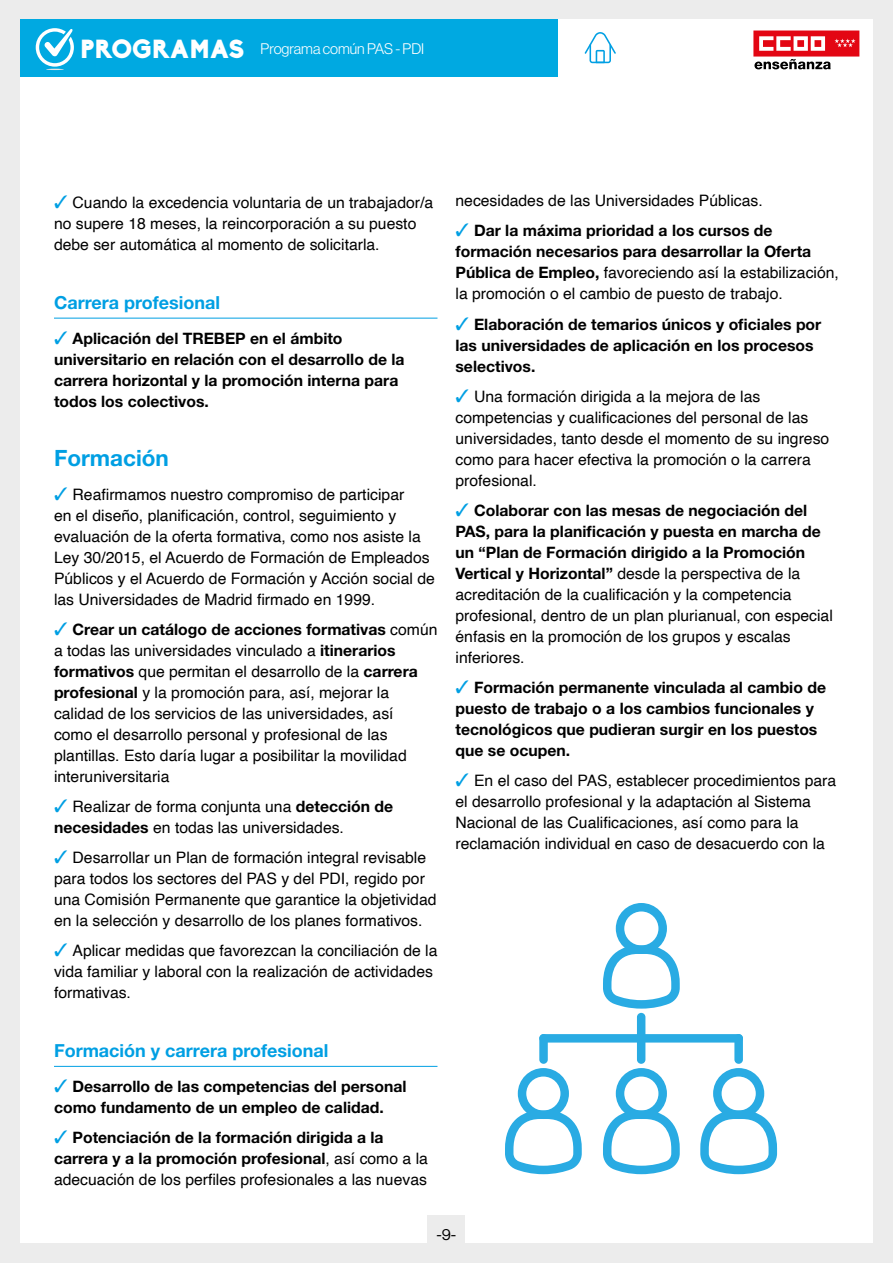
<style>
.page{position:relative;width:893px;height:1263px;background:#fff}
.page>*{position:absolute;margin:0;border:0;box-sizing:border-box;transform-origin:0 0}
.t1{font:700 22.5px "Helvetica Neue";color:#009fe3}
.t2{font:700 18px "Helvetica Neue";color:#009fe3}
.t3{font:15.75px/21px "Helvetica";color:#000}
.t4{font:700 15.75px/21px "Helvetica Neue";color:#000}
.t5{font:15.75px "Volta Modern Display 55 Roman";color:#000}
.t6{font:300 15px "Volta Modern Display 45";color:#fff}
.s1{font-family:"Biko";font-weight:900;font-size:25.8px}
.s2{color:#009fe3}
.s3{font-family:"Helvetica";font-weight:400}
.s4{font-family:"Helvetica Neue";font-weight:700}
</style>
<div class="page">
<div style="left:0;top:0;width:20px;height:1263px;background:#ececec"></div>
<div style="left:873px;top:0;width:20px;height:1263px;background:#ececec"></div>
<div style="left:4px;top:1243px;width:889px;height:20px;background:#ececec"></div>
<div style="left:4px;top:0;width:889px;height:19px;background:#ececec"></div>
<div style="left:20px;top:19px;width:537px;height:57px;background:#00a9e1"></div>
<svg style="left:753px;top:31px;width:106px;height:38px"></svg>
<svg style="left:585px;top:32px;width:31px;height:31px"></svg>
<div style="left:428px;top:1215px;width:37px;height:38px;background:#ececec"></div>
<svg style="left:36px;top:28px;width:38px;height:42px"></svg>
<hr style="left:54px;top:318px;width:383px;height:1px;background:#009fe3">
<hr style="left:54px;top:1066px;width:383px;height:1px;background:#009fe3">
<svg style="left:603px;top:903px;width:77px;height:105px"></svg>
<svg style="left:505px;top:1068px;width:77px;height:106px"></svg>
<svg style="left:603px;top:1068px;width:77px;height:106px"></svg>
<svg style="left:700px;top:1068px;width:77px;height:106px"></svg>
<div style="left:637px;top:1013px;width:8px;height:51px;background:#29abe3;border-radius:4px"></div>
<div style="left:539px;top:1034px;width:204px;height:8px;background:#29abe3;border-radius:4px"></div>
<div style="left:539px;top:1034px;width:9px;height:30px;background:#29abe3;border-radius:4px"></div>
<div style="left:734px;top:1034px;width:9px;height:30px;background:#29abe3;border-radius:4px"></div>
<p class="t6" style="left:80px;top:41px;width:346px"><span class="s1">PROGRAMAS</span> Programa común PAS - PDI</p>
<p class="t3" style="left:54px;top:193px;width:381px"><span class="s2">✓</span> Cuando la excedencia voluntaria de un trabajador/a no supere 18 meses, la reincorporación a su puesto debe ser automática al momento de solicitarla.</p>
<p class="t2" style="left:54px;top:292px;width:167px">Carrera profesional</p>
<p class="t4" style="left:54px;top:327px;width:352px"><span class="s2">✓</span> Aplicación del TREBEP en el ámbito universitario en relación con el desarrollo de la carrera horizontal y la promoción interna para todos los colectivos.</p>
<h1 class="t1" style="left:54px;top:444px;width:116px">Formación</h1>
<p class="t3" style="left:54px;top:484px;width:382px"><span class="s2">✓</span> Reafirmamos nuestro compromiso de participar<br>en el diseño, planificación, control, seguimiento y evaluación de la oferta formativa, como nos asiste la Ley 30/2015, el Acuerdo de Formación de Empleados Públicos y el Acuerdo de Formación y Acción social de las Universidades de Madrid firmado en 1999.</p>
<p class="t4" style="left:54px;top:619px;width:385px"><span class="s2">✓</span> Crear un catálogo de acciones formativas <span class="s3">común</span></p>
<p class="t3" style="left:54px;top:640px;width:365px">a todas las universidades vinculado a <span class="s4">itinerarios formativos</span> que permitan el desarrollo de la <span class="s4">carrera profesional</span> y la promoción para, así, mejorar la calidad de los servicios de las universidades, así como el desarrollo personal y profesional de las plantillas. Esto daría lugar a posibilitar la movilidad interuniversitaria</p>
<p class="t3" style="left:54px;top:797px;width:341px"><span class="s2">✓</span> Realizar de forma conjunta una <span class="s4">detección de necesidades</span> en todas las universidades.</p>
<p class="t3" style="left:54px;top:848px;width:384px"><span class="s2">✓</span> Desarrollar un Plan de formación integral revisable para todos los sectores del PAS y del PDI, regido por una Comisión Permanente que garantice la objetividad en la selección y desarrollo de los planes formativos.</p>
<p class="t3" style="left:54px;top:941px;width:385px"><span class="s2">✓</span> Aplicar medidas que favorezcan la conciliación de la vida familiar y laboral con la realización de actividades formativas.</p>
<p class="t3" style="left:455px;top:191px;width:309px">necesidades de las Universidades Públicas.</p>
<p class="t4" style="left:455px;top:220px;width:357px"><span class="s2">✓</span> Dar la máxima prioridad a los cursos de formación necesarios para desarrollar la Oferta</p>
<p class="t3" style="left:455px;top:263px;width:385px"><span class="s4">Pública de Empleo,</span> favoreciendo así la estabilización, la promoción o el cambio de puesto de trabajo.</p>
<p class="t4" style="left:455px;top:313px;width:367px"><span class="s2">✓</span> Elaboración de temarios únicos y oficiales por las universidades de aplicación en los procesos selectivos.</p>
<p class="t3" style="left:455px;top:386px;width:375px"><span class="s2">✓</span> Una formación dirigida a la mejora de las competencias y cualificaciones del personal de las universidades, tanto desde el momento de su ingreso como para hacer efectiva la promoción o la carrera profesional.</p>
<p class="t4" style="left:455px;top:499px;width:367px"><span class="s2">✓</span> Colaborar con las mesas de negociación del<br>PAS, para la planificación y puesta en marcha de un “Plan de Formación dirigido a la Promoción</p>
<p class="t3" style="left:455px;top:563px;width:379px"><span class="s4">Vertical y Horizontal”</span> desde la perspectiva de la acreditación de la cualificación y la competencia profesional, dentro de un plan plurianual, con especial énfasis en la promoción de los grupos y escalas inferiores.</p>
<p class="t4" style="left:455px;top:676px;width:372px"><span class="s2">✓</span> Formación permanente vinculada al cambio de puesto de trabajo o a los cambios funcionales y tecnológicos que pudieran surgir en los puestos que se ocupen.</p>
<p class="t3" style="left:455px;top:770px;width:382px"><span class="s2">✓</span> En el caso del PAS, establecer procedimientos para el desarrollo profesional y la adaptación al Sistema Nacional de las Cualificaciones, así como para la reclamación individual en caso de desacuerdo con la</p>
<p class="t2" style="left:54px;top:1040px;width:276px">Formación y carrera profesional</p>
<p class="t4" style="left:54px;top:1075px;width:354px"><span class="s2">✓</span> Desarrollo de las competencias del personal como fundamento de un empleo de calidad.</p>
<p class="t4" style="left:54px;top:1126px;width:375px"><span class="s2">✓</span> Potenciación de la formación dirigida a la carrera y a la promoción profesional<span class="s3">, así como a la</span></p>
<p class="t3" style="left:54px;top:1169px;width:374px">adecuación de los perfiles profesionales a las nuevas</p>
<p class="t5" style="left:437px;top:1225px;width:21px">-9-</p>
</div>
